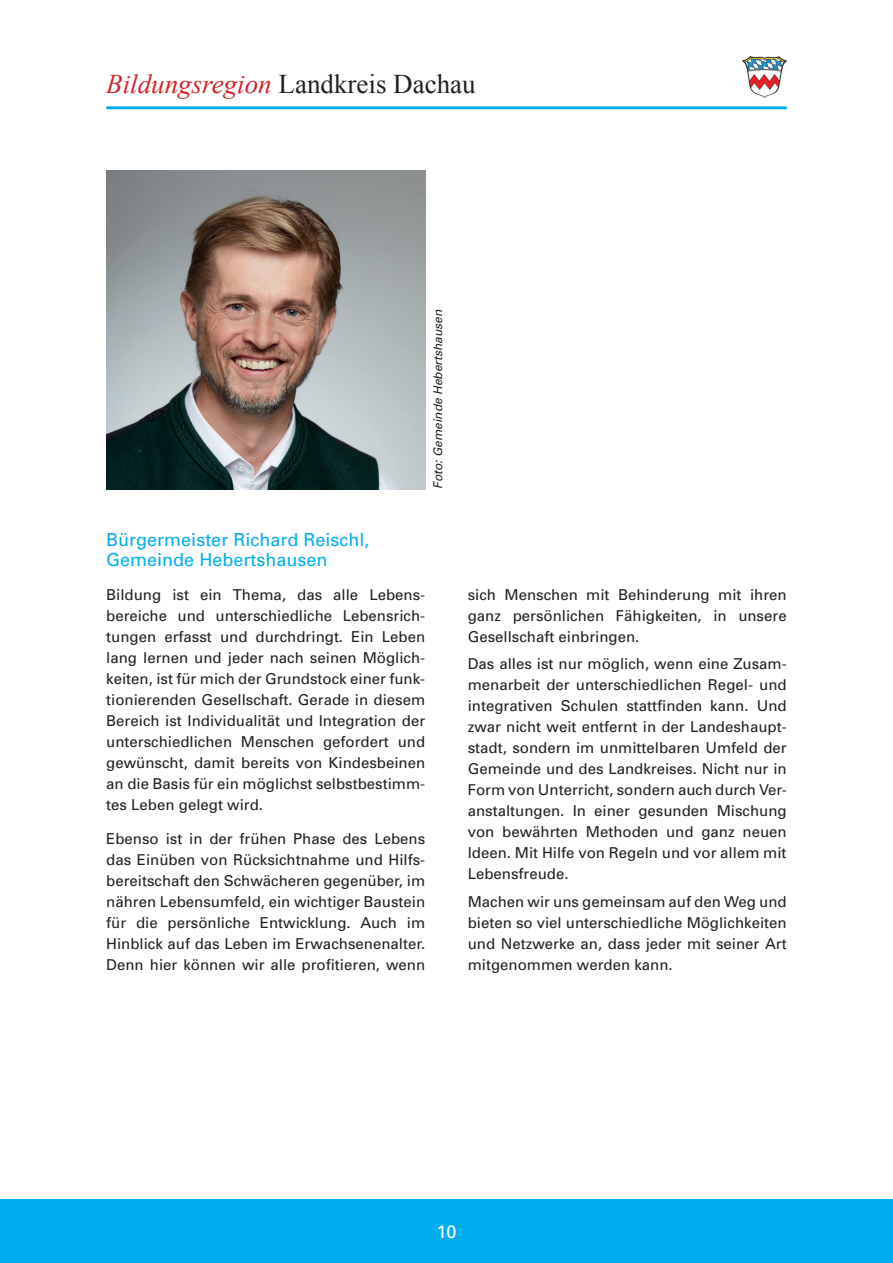
<style>
.page{position:relative;width:893px;height:1263px;background:#fff}
.page>*{position:absolute;margin:0;border:0;box-sizing:border-box;transform-origin:0 0}
.t1{font:27px "Times New Roman";color:#231f20}
.t2{font:18px/19.5px "Univers";color:#00aeef}
.t3{font:18px "Univers";color:#fff}
.t4{font:15px/21px "Univers";color:#231f20;text-align:justify}
.t5{font:italic 12px "Univers";color:#231f20}
.s1{font-style:italic;color:#d1232a}
</style>
<div class="page">
<div style="left:0;top:1199px;width:893px;height:64px;background:#00aeef"></div>
<hr style="left:106px;top:106px;width:681px;height:3px;background:#00aeef">
<img style="left:742px;top:57px;width:45px;height:40px">
<img style="left:106px;top:170px;width:319px;height:319px">
<h1 class="t1" style="left:106px;top:66px;width:371px"><span class="s1">Bildungsregion</span> Landkreis Dachau</h1>
<p class="t5" style="left:430px;top:489px;width:181px;rotate:-90deg">Foto: Gemeinde Hebertshausen</p>
<p class="t2" style="left:106px;top:530px;width:265px">Bürgermeister Richard Reischl,<br>Gemeinde Hebertshausen</p>
<p class="t4" style="left:106px;top:584px;width:320px">Bildung ist ein Thema, das alle Lebens&shy;bereiche und unterschiedliche Lebensrich&shy;tungen erfasst und durchdringt. Ein Leben lang lernen und jeder nach seinen Möglich&shy;keiten, ist für mich der Grundstock einer funk&shy;tionierenden Gesellschaft. Gerade in diesem Bereich ist Individualität und Integration der unterschiedlichen Menschen gefordert und gewünscht, damit bereits von Kindesbeinen an die Basis für ein möglichst selbstbestimm&shy;tes Leben gelegt wird.</p>
<p class="t4" style="left:106px;top:828px;width:320px">Ebenso ist in der frühen Phase des Lebens das Einüben von Rücksichtnahme und Hilfs&shy;bereitschaft den Schwächeren gegenüber, im nähren Lebensumfeld, ein wichtiger Baustein für die persönliche Entwicklung. Auch im Hinblick auf das Leben im Erwachsenenalter.<br>Denn hier können wir alle profitieren, wenn</p>
<p class="t4" style="left:468px;top:584px;width:320px">sich Menschen mit Behinderung mit ihren ganz persönlichen Fähigkeiten, in unsere Gesellschaft einbringen.</p>
<p class="t4" style="left:468px;top:653px;width:320px">Das alles ist nur möglich, wenn eine Zusam&shy;menarbeit der unterschiedlichen Regel- und integrativen Schulen stattfinden kann. Und zwar nicht weit entfernt in der Landeshaupt&shy;stadt, sondern im unmittelbaren Umfeld der Gemeinde und des Landkreises. Nicht nur in Form von Unterricht, sondern auch durch Ver&shy;anstaltungen. In einer gesunden Mischung von bewährten Methoden und ganz neuen Ideen. Mit Hilfe von Regeln und vor allem mit Lebensfreude.</p>
<p class="t4" style="left:468px;top:891px;width:320px">Machen wir uns gemeinsam auf den Weg und bieten so viel unterschiedliche Möglichkeiten und Netzwerke an, dass jeder mit seiner Art mitgenommen werden kann.</p>
<p class="t3" style="left:436px;top:1221px;width:22px">10</p>
</div>
